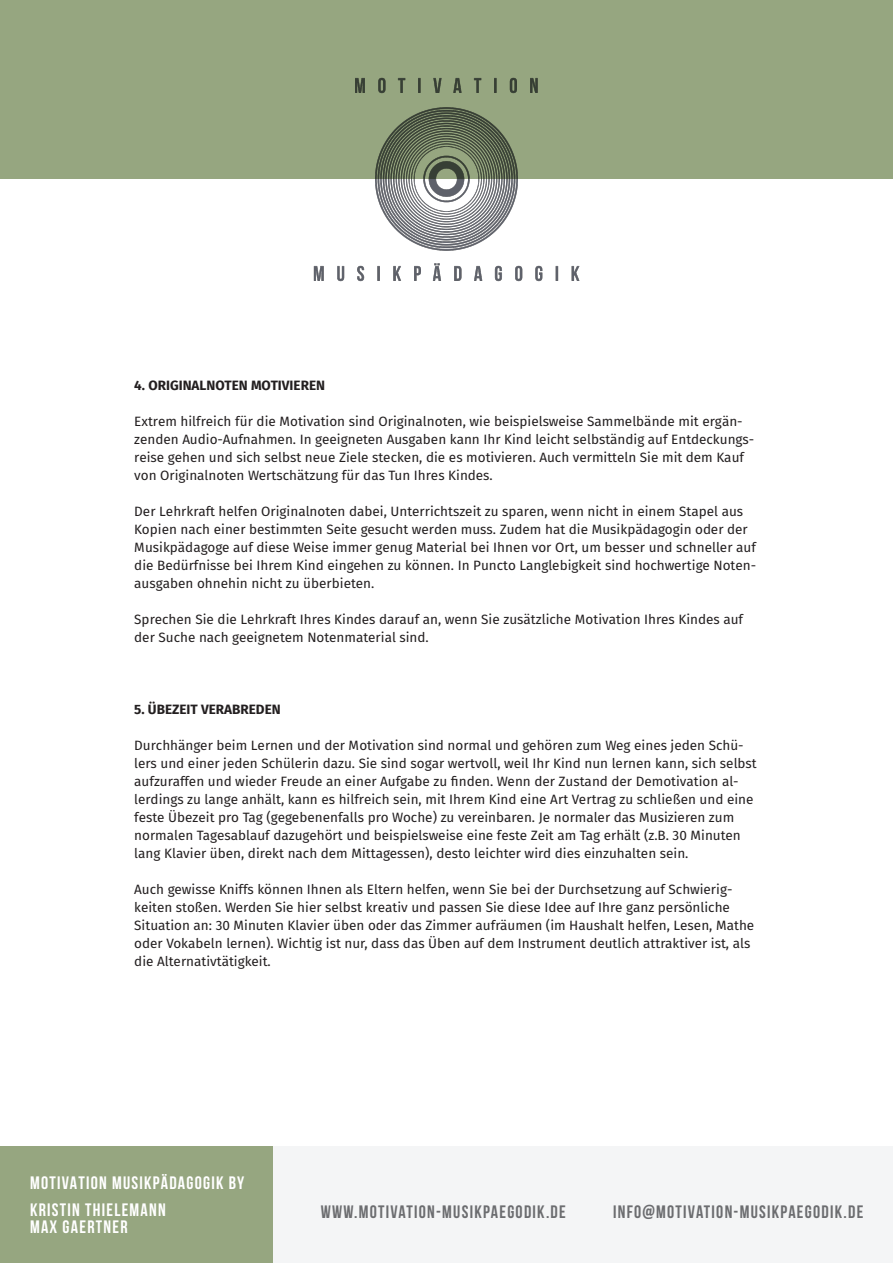
<style>
.page{position:relative;width:893px;height:1263px;background:#fff}
.page>*{position:absolute;margin:0;border:0;box-sizing:border-box;transform-origin:0 0}
.t1{font:700 18px "Bebas Neue";letter-spacing:.07em;color:#6c6d70}
.t2{font:700 18px/27px "Bebas Neue";letter-spacing:.07em;color:#fff}
.Textkörper___2pt_Abs{font:13.5px/18px "Fira Sans";color:#231f20}
.Textkörper___2pt_Abs-2{font:700 13.5px "Fira Sans";color:#231f20}
</style>
<div class="page">
<div style="left:0;top:0;width:893px;height:179px;background:#96a680"></div>
<div style="left:0;top:1146px;width:273px;height:117px;background:#96a680"></div>
<div style="left:273px;top:1146px;width:620px;height:117px;background:#f4f5f6"></div>
<img style="left:313px;top:77px;width:267px;height:205px">
<p class="Textkörper___2pt_Abs-2" style="left:134px;top:376px;width:192px">4. ORIGINALNOTEN MOTIVIEREN</p>
<p class="Textkörper___2pt_Abs" style="left:134px;top:412px;width:622px">Extrem hilfreich für die Motivation sind Originalnoten, wie beispielsweise Sammelbände mit ergän&shy;zenden Audio-Aufnahmen. In geeigneten Ausgaben kann Ihr Kind leicht selbständig auf Entdeckungs&shy;reise gehen und sich selbst neue Ziele stecken, die es motivieren. Auch vermitteln Sie mit dem Kauf von Originalnoten Wertschätzung für das Tun Ihres Kindes.</p>
<p class="Textkörper___2pt_Abs" style="left:134px;top:502px;width:623px">Der Lehrkraft helfen Originalnoten dabei, Unterrichtszeit zu sparen, wenn nicht in einem Stapel aus Kopien nach einer bestimmten Seite gesucht werden muss. Zudem hat die Musikpädagogin oder der Musikpädagoge auf diese Weise immer genug Material bei Ihnen vor Ort, um besser und schneller auf die Bedürfnisse bei Ihrem Kind eingehen zu können. In Puncto Langlebigkeit sind hochwertige Noten&shy;ausgaben ohnehin nicht zu überbieten.</p>
<p class="Textkörper___2pt_Abs" style="left:134px;top:610px;width:610px">Sprechen Sie die Lehrkraft Ihres Kindes darauf an, wenn Sie zusätzliche Motivation Ihres Kindes auf der Suche nach geeignetem Notenmaterial sind.</p>
<p class="Textkörper___2pt_Abs-2" style="left:134px;top:700px;width:148px">5. ÜBEZEIT VERABREDEN</p>
<p class="Textkörper___2pt_Abs" style="left:134px;top:736px;width:624px">Durchhänger beim Lernen und der Motivation sind normal und gehören zum Weg eines jeden Schü&shy;lers und einer jeden Schülerin dazu. Sie sind sogar wertvoll, weil Ihr Kind nun lernen kann, sich selbst aufzuraffen und wieder Freude an einer Aufgabe zu finden. Wenn der Zustand der Demotivation al&shy;lerdings zu lange anhält, kann es hilfreich sein, mit Ihrem Kind eine Art Vertrag zu schließen und eine feste Übezeit pro Tag (gegebenenfalls pro Woche) zu vereinbaren. Je normaler das Musizieren zum normalen Tagesablauf dazugehört und beispielsweise eine feste Zeit am Tag erhält (z.B. 30 Minuten lang Klavier üben, direkt nach dem Mittagessen), desto leichter wird dies einzuhalten sein.</p>
<p class="Textkörper___2pt_Abs" style="left:134px;top:880px;width:622px">Auch gewisse Kniffs können Ihnen als Eltern helfen, wenn Sie bei der Durchsetzung auf Schwierig&shy;keiten stoßen. Werden Sie hier selbst kreativ und passen Sie diese Idee auf Ihre ganz persönliche Situation an: 30 Minuten Klavier üben oder das Zimmer aufräumen (im Haushalt helfen, Lesen, Mathe oder Vokabeln lernen). Wichtig ist nur, dass das Üben auf dem Instrument deutlich attraktiver ist, als die Alternativtätigkeit.</p>
<h1 class="t2" style="left:30px;top:1169px;width:216px">MOTIVATION MUSIKPÄDAGOGIK BY<br>KRISTIN THIELEMANN</h1>
<h1 class="t2" style="left:30px;top:1213px;width:99px">MAX GAERTNER</h1>
<h1 class="t1" style="left:321px;top:1202px;width:247px">WWW.MOTIVATION-MUSIKPAEGODIK.DE</h1>
<h1 class="t1" style="left:613px;top:1202px;width:252px">INFO@MOTIVATION-MUSIKPAEGODIK.DE</h1>
</div>
